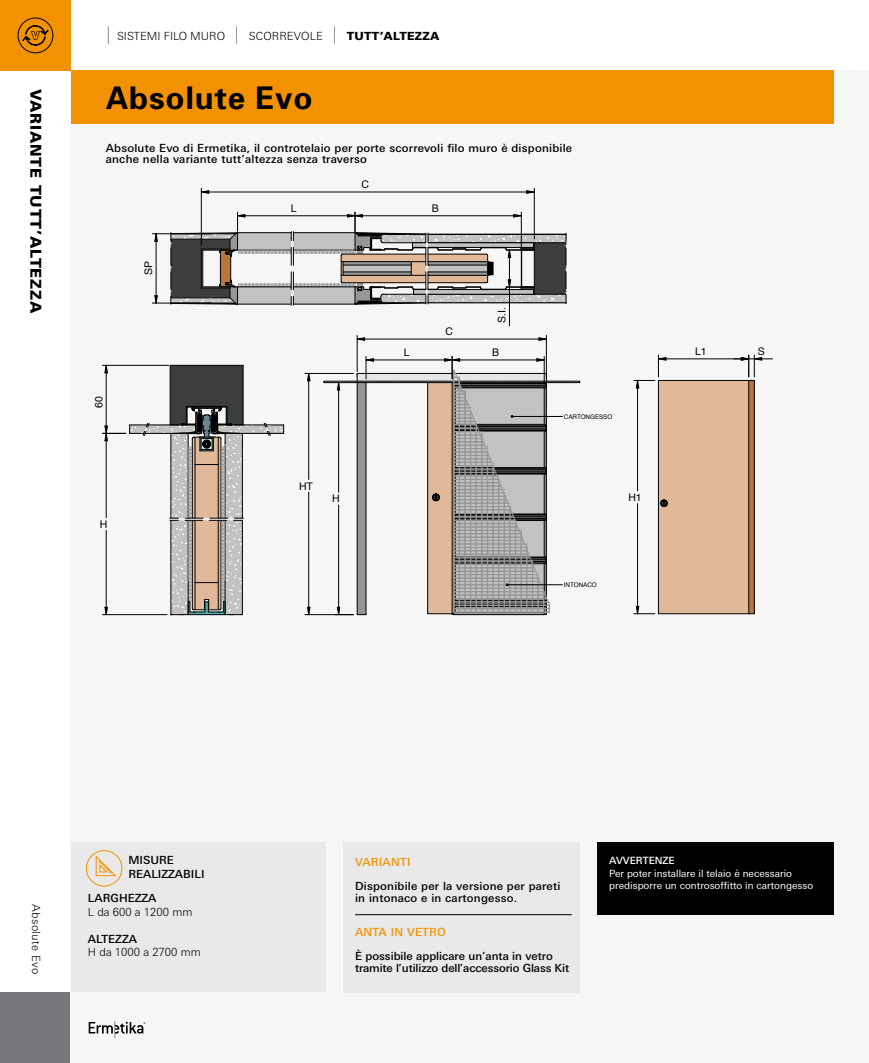
<style>
.page{position:relative;width:869px;height:1063px;background:#fff}
.page>*{position:absolute;margin:0;border:0;box-sizing:border-box;transform-origin:0 0}
.t1{font:700 31.25px "Univers";letter-spacing:.025em;color:#000}
.t2{font:900 15px "Univers";letter-spacing:.05em;color:#000}
.t3{font:500 11.25px/12.5px "Linotype Univers Basic";letter-spacing:.02em;color:#000}
.t4{font:500 11.25px/12.5px "Linotype Univers Basic";letter-spacing:-.01em;color:#000}
.t5{font:300 11.25px "Linotype Univers Basic";color:#000}
.t6{font:500 11.25px/13.5px "Linotype Univers Basic";color:#000}
.t7{font:500 11.25px "Linotype Univers Basic";letter-spacing:.02em;color:#f39200}
.t8{font:300 11.25px "Linotype Univers Basic";letter-spacing:.03em;color:#000}
.t9{font:10.5px "Helvetica";letter-spacing:-.005em;color:#000}
.t10{font:10px/12.5px "Linotype Univers Basic";color:#fff}
.t11{font:500 10px "Linotype Univers Basic";color:#fff}
.t12{font:6.25px "Helvetica";letter-spacing:-.005em;color:#000}
.s1{font-family:"Linotype Univers Extd Ult";font-style:italic;font-size:17.5px}
.s2{font-family:"Univers";font-weight:900}
</style>
<div class="page">
<div style="left:71px;top:71px;width:797px;height:934px;background:#f6f6f6"></div>
<div style="left:71px;top:842px;width:254px;height:150px;background:#e9e9e9"></div>
<div style="left:71px;top:71px;width:762px;height:53px;background:#f39200"></div>
<div style="left:0;top:0;width:71px;height:71px;background:#f39200"></div>
<div style="left:0;top:992px;width:71px;height:71px;background:#76777a"></div>
<div style="left:71px;top:992px;width:797px;height:71px;background:#f6f6f6"></div>
<svg style="left:89px;top:1021px;width:56px;height:17px"></svg>
<svg style="left:86px;top:850px;width:36px;height:37px"></svg>
<hr style="left:305px;top:373px;width:48px;height:1px;background:#000">
<hr style="left:305px;top:614px;width:48px;height:1px;background:#000">
<svg style="left:307px;top:373px;width:3px;height:9px"></svg>
<svg style="left:307px;top:607px;width:3px;height:8px"></svg>
<hr style="left:308px;top:373px;width:1px;height:106px;background:#000">
<hr style="left:308px;top:492px;width:1px;height:123px;background:#000">
<hr style="left:546px;top:335px;width:1px;height:44px;background:#000">
<hr style="left:357px;top:335px;width:1px;height:37px;background:#000">
<svg style="left:538px;top:338px;width:8px;height:3px"></svg>
<svg style="left:357px;top:338px;width:8px;height:3px"></svg>
<hr style="left:357px;top:339px;width:189px;height:1px;background:#000">
<hr style="left:733px;top:359px;width:39px;height:1px;background:#000">
<svg style="left:633px;top:355px;width:129px;height:260px"></svg>
<hr style="left:637px;top:504px;width:1px;height:110px;background:#000">
<hr style="left:637px;top:380px;width:1px;height:111px;background:#000">
<svg style="left:102px;top:365px;width:182px;height:251px"></svg>
<hr style="left:106px;top:433px;width:1px;height:85px;background:#000">
<hr style="left:106px;top:530px;width:1px;height:85px;background:#000">
<svg style="left:170px;top:212px;width:397px;height:93px"></svg>
<hr style="left:509px;top:250px;width:1px;height:76px;background:#000">
<hr style="left:152px;top:234px;width:59px;height:1px;background:#000">
<hr style="left:152px;top:303px;width:59px;height:1px;background:#000">
<svg style="left:154px;top:234px;width:2px;height:8px"></svg>
<svg style="left:154px;top:295px;width:2px;height:8px"></svg>
<hr style="left:156px;top:234px;width:1px;height:69px;background:#000">
<hr style="left:201px;top:188px;width:1px;height:57px;background:#000">
<hr style="left:534px;top:188px;width:1px;height:51px;background:#000">
<hr style="left:201px;top:192px;width:333px;height:1px;background:#000">
<svg style="left:323px;top:356px;width:257px;height:260px"></svg>
<hr style="left:452px;top:360px;width:92px;height:1px;background:#000">
<div style="left:596px;top:842px;width:237px;height:73px;background:#000"></div>
<div style="left:343px;top:842px;width:236px;height:150px;background:#e9e9e9"></div>
<hr style="left:355px;top:914px;width:216px;height:1px;background:#000">
<div style="left:18px;top:18px;width:35px;height:35px;border:1px solid #000;border-radius:50%"></div>
<svg style="left:22px;top:25px;width:26px;height:21px"></svg>
<h2 class="t2" style="left:45px;top:89px;width:226px;rotate:90deg">VARIANTE TUTT’ALTEZZA</h2>
<p class="t5" style="left:106px;top:29px;width:334px"><span class="s1">|</span> SISTEMI FILO MURO <span class="s1">|</span> SCORREVOLE <span class="s1">|</span> <span class="s2">TUTT’ALTEZZA</span></p>
<h1 class="t1" style="left:106px;top:78px;width:208px">Absolute Evo</h1>
<p class="t3" style="left:106px;top:142px;width:467px;line-height:11.2px">Absolute Evo di Ermetika, il controtelaio per porte scorrevoli filo muro è disponibile anche nella variante tutt’altezza senza traverso</p>
<p class="t9" style="left:361px;top:176px;width:9px">C</p>
<p class="t9" style="left:140px;top:275px;width:15px;rotate:-90deg">SP</p>
<p class="t9" style="left:91px;top:408px;width:13px;rotate:-90deg">60</p>
<p class="t9" style="left:290px;top:200px;width:7px">L</p>
<p class="t9" style="left:432px;top:200px;width:8px">B</p>
<p class="t9" style="left:403px;top:345px;width:7px">L</p>
<p class="t9" style="left:445px;top:324px;width:9px">C</p>
<p class="t9" style="left:493px;top:323px;width:17px;rotate:-90deg">S.I.</p>
<p class="t9" style="left:492px;top:345px;width:8px">B</p>
<p class="t12" style="left:563px;top:412px;width:50px">CARTONGESSO</p>
<p class="t9" style="left:100px;top:516px;width:9px">H</p>
<p class="t9" style="left:299px;top:478px;width:15px">HT</p>
<p class="t9" style="left:332px;top:491px;width:9px">H</p>
<p class="t9" style="left:628px;top:489px;width:15px">H1</p>
<p class="t12" style="left:563px;top:580px;width:34px">INTONACO</p>
<p class="t9" style="left:694px;top:343px;width:13px">L1</p>
<p class="t9" style="left:757px;top:343px;width:8px">S</p>
<p class="t8" style="left:43px;top:904px;width:72px;rotate:90deg">Absolute Evo</p>
<p class="t6" style="left:128px;top:854px;width:78px">MISURE<br>REALIZZABILI</p>
<p class="t6" style="left:88px;top:891px;width:70px">LARGHEZZA</p>
<p class="t5" style="left:88px;top:905px;width:106px">L da 600 a 1200 mm</p>
<p class="t6" style="left:88px;top:932px;width:50px">ALTEZZA</p>
<p class="t5" style="left:88px;top:946px;width:114px">H da 1000 a 2700 mm</p>
<p class="t7" style="left:355px;top:855px;width:57px">VARIANTI</p>
<p class="t3" style="left:355px;top:879px;width:207px">Disponibile per la versione per pareti in intonaco e in cartongesso.</p>
<p class="t7" style="left:355px;top:925px;width:92px">ANTA IN VETRO</p>
<p class="t4" style="left:355px;top:949px;width:215px">È possibile applicare un’anta in vetro tramite l’utilizzo dell’accessorio Glass Kit</p>
<p class="t11" style="left:609px;top:855px;width:67px">AVVERTENZE</p>
<p class="t10" style="left:609px;top:867px;width:205px">Per poter installare il telaio è necessario predisporre un controsoffitto in cartongesso</p>
</div>
